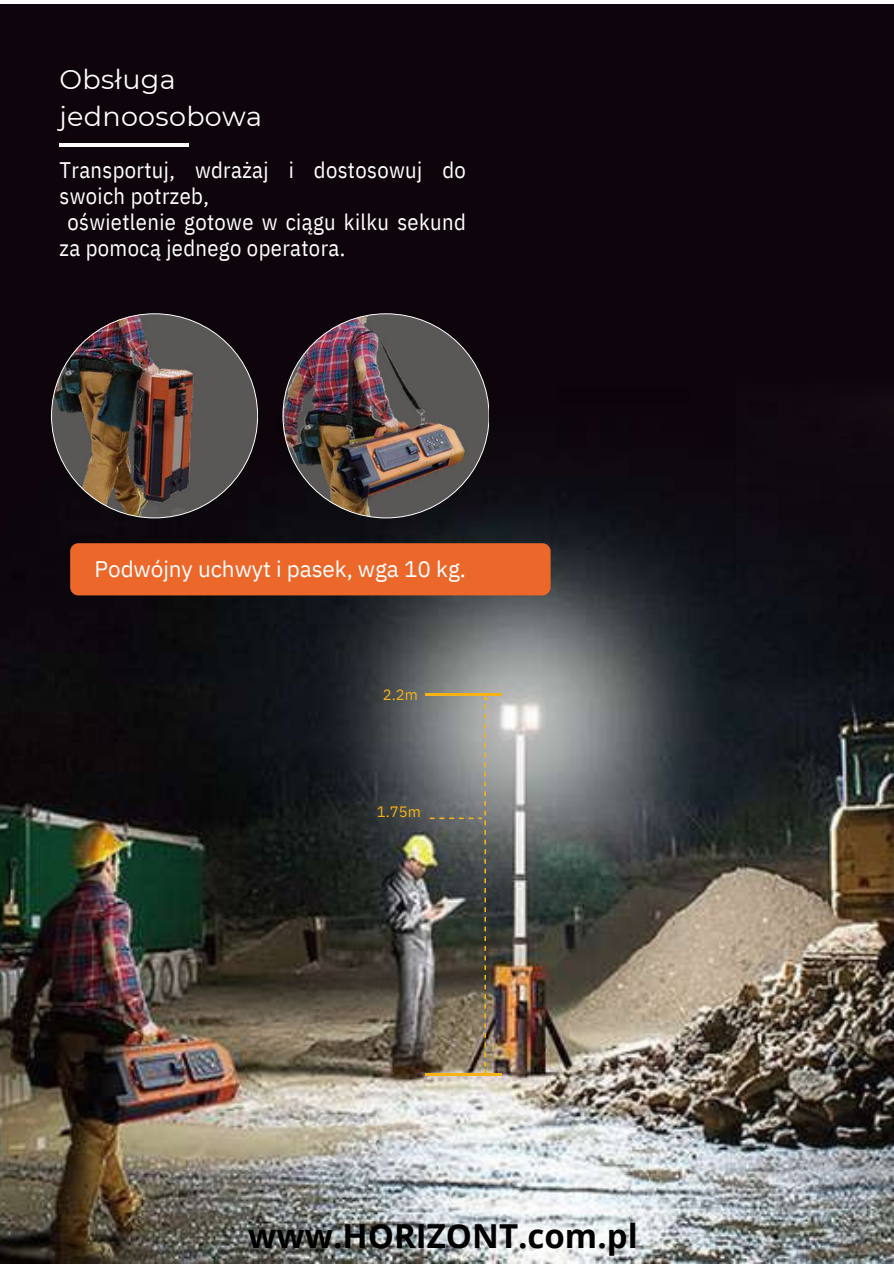
<style>
.page{position:relative;width:894px;height:1264px;background:#fff}
.page>*{position:absolute;margin:0;border:0;box-sizing:border-box;transform-origin:0 0}
.t1{font:700 33px "Open Sans";color:#000}
.t2{font:27px/37.2px "Montserrat";letter-spacing:.01em;color:#fff}
.t3{font:22.5px "IBM Plex Sans Cond";letter-spacing:.015em;color:#fff}
.t4{font:22.5px "IBM Plex Sans";letter-spacing:-.005em;color:#fff}
.t5{font:15px "IBM Plex Sans";color:#f5b317}
</style>
<div class="page">
<img style="left:0;top:5px;width:753px;height:1258px">
<hr style="left:59px;top:144px;width:130px;height:3px;background:#fff">
<hr style="left:425px;top:694px;width:76px;height:1px;background:#f5b317">
<hr style="left:425px;top:1073px;width:76px;height:2px;background:#f5b317">
<svg style="left:429px;top:697px;width:57px;height:376px;background:#6c6b62"></svg>
<img style="left:51px;top:313px;width:207px;height:205px">
<div style="left:70px;top:543px;width:480px;height:52px;background:#ec672a;border-radius:8px"></div>
<img style="left:282px;top:313px;width:207px;height:205px">
<img style="left:753px;top:612px;width:140px;height:651px">
<img style="left:736px;top:4px;width:157px;height:608px">
<p class="t2" style="left:59px;top:61px;width:204px">Obsługa jednoosobowa</p>
<p class="t3" style="left:59px;top:155px;width:408px">Transportuj, wdrażaj i dostosowuj do</p>
<p class="t3" style="left:59px;top:181px;width:151px">swoich potrzeb,</p>
<p class="t3" style="left:67px;top:207px;width:400px">oświetlenie gotowe w ciągu kilku sekund</p>
<p class="t3" style="left:59px;top:232px;width:287px">za pomocą jednego operatora.</p>
<h1 class="t4" style="left:95px;top:553px;width:373px">Podwójny uchwyt i pasek, wga 10 kg.</h1>
<p class="t5" style="left:382px;top:684px;width:36px">2.2m</p>
<h3 class="t5" style="left:377px;top:801px;width:45px">1.75m</h3>
<p class="t1" style="left:248px;top:1212px;width:391px">www.HORIZONT.com.pl</p>
</div>
